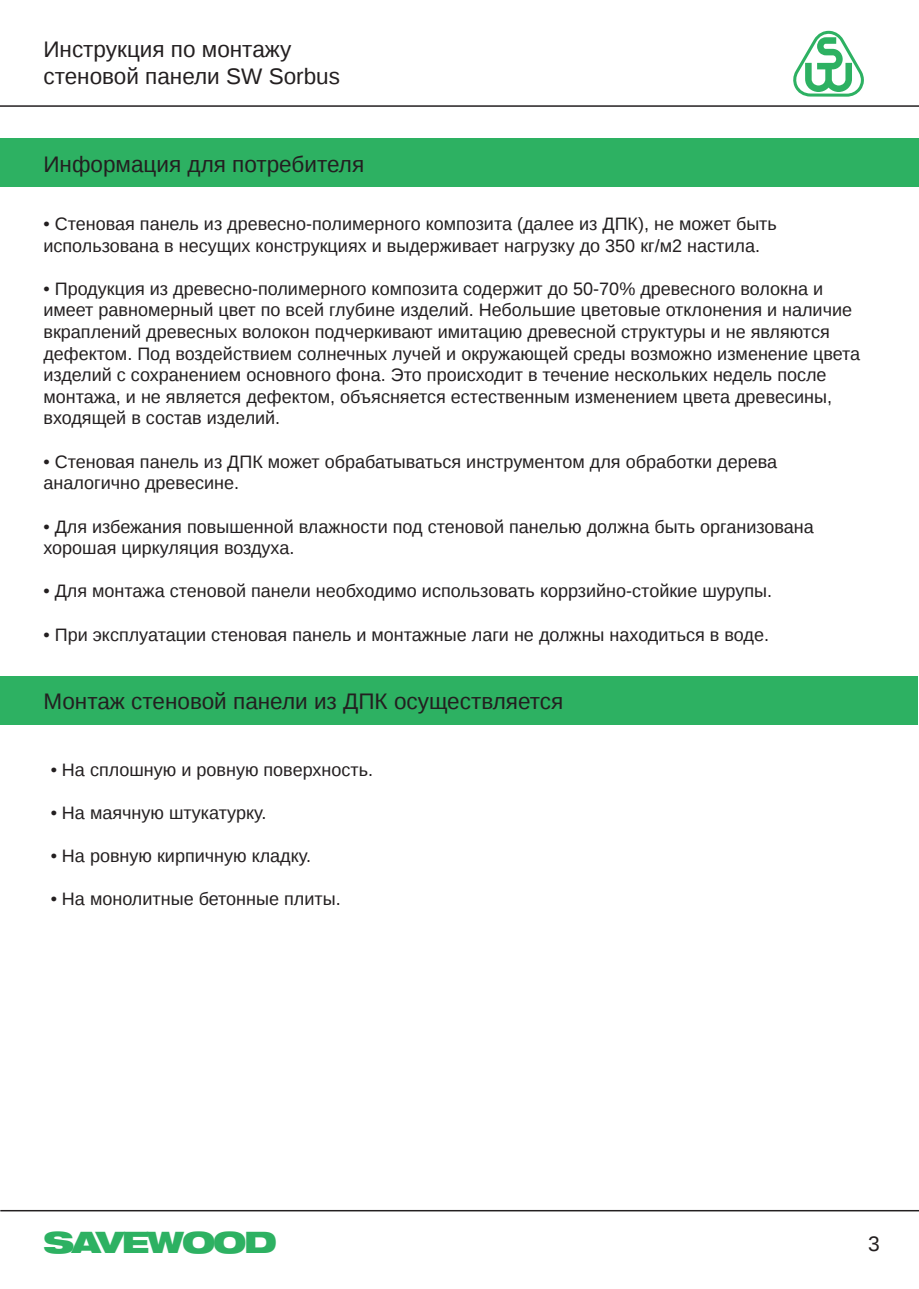
<style>
.page{position:relative;width:919px;height:1289px;background:#fff}
.page>*{position:absolute;margin:0;border:0;box-sizing:border-box;transform-origin:0 0}
.t1{font:900 expanded 29.55px "Helvetica 93";letter-spacing:-.07em;color:#2db162;scale:1.09 1}
.t2{font:22.5px/27px "Liberation Sans";color:#231f20}
.t3{font:21px "Liberation Sans";color:#231f20}
.t4{font:18px/21.6px "Liberation Sans";color:#231f20}
</style>
<div class="page">
<div style="left:0;top:138px;width:918px;height:48px;background:#2db162"></div>
<svg style="left:793px;top:30px;width:71px;height:67px"></svg>
<hr style="left:0;top:105px;width:918px;height:2px;background:#231f20">
<hr style="left:0;top:1209px;width:918px;height:2px;background:#231f20">
<div style="left:0;top:676px;width:918px;height:48px;background:#2db162"></div>
<p class="t2" style="left:43px;top:36px;width:298px">Инструкция по монтажу стеновой панели SW Sorbus</p>
<p class="t2" style="left:43px;top:151px;width:322px">Информация для потребителя</p>
<p class="t4" style="left:43px;top:214px;width:735px">• Стеновая панель из древесно-полимерного композита (далее из ДПК), не может быть использована в несущих конструкциях и выдерживает нагрузку до 350 кг/м2 настила.</p>
<p class="t4" style="left:43px;top:278px;width:818px">• Продукция из древесно-полимерного композита содержит до 50-70% древесного волокна и имеет равномерный цвет по всей глубине изделий. Небольшие цветовые отклонения и наличие вкраплений древесных волокон подчеркивают имитацию древесной структуры и не являются дефектом. Под воздействием солнечных лучей и окружающей среды возможно изменение цвета изделий с сохранением основного фона. Это происходит в течение нескольких недель после монтажа, и не является дефектом, объясняется естественным изменением цвета древесины, входящей в состав изделий.</p>
<p class="t4" style="left:43px;top:451px;width:735px">• Стеновая панель из ДПК может обрабатываться инструментом для обработки дерева аналогично древесине.</p>
<p class="t4" style="left:43px;top:516px;width:772px">• Для избежания повышенной влажности под стеновой панелью должна быть организована хорошая циркуляция воздуха.</p>
<p class="t4" style="left:43px;top:581px;width:730px">• Для монтажа стеновой панели необходимо использовать коррзийно-стойкие шурупы.</p>
<p class="t4" style="left:43px;top:624px;width:727px">• При эксплуатации стеновая панель и монтажные лаги не должны находиться в воде.</p>
<p class="t2" style="left:43px;top:688px;width:521px">Монтаж стеновой панели из ДПК осуществляется</p>
<p class="t4" style="left:51px;top:759px;width:324px">• На сплошную и ровную поверхность.</p>
<p class="t4" style="left:51px;top:802px;width:217px">• На маячную штукатурку.</p>
<p class="t4" style="left:51px;top:845px;width:262px">• На ровную кирпичную кладку.</p>
<p class="t4" style="left:51px;top:889px;width:291px">• На монолитные бетонные плиты.</p>
<h1 class="t1" style="left:43px;top:1223px;width:216px">SAVEWOOD</h1>
<p class="t3" style="left:868px;top:1231px;width:13px">3</p>
</div>
